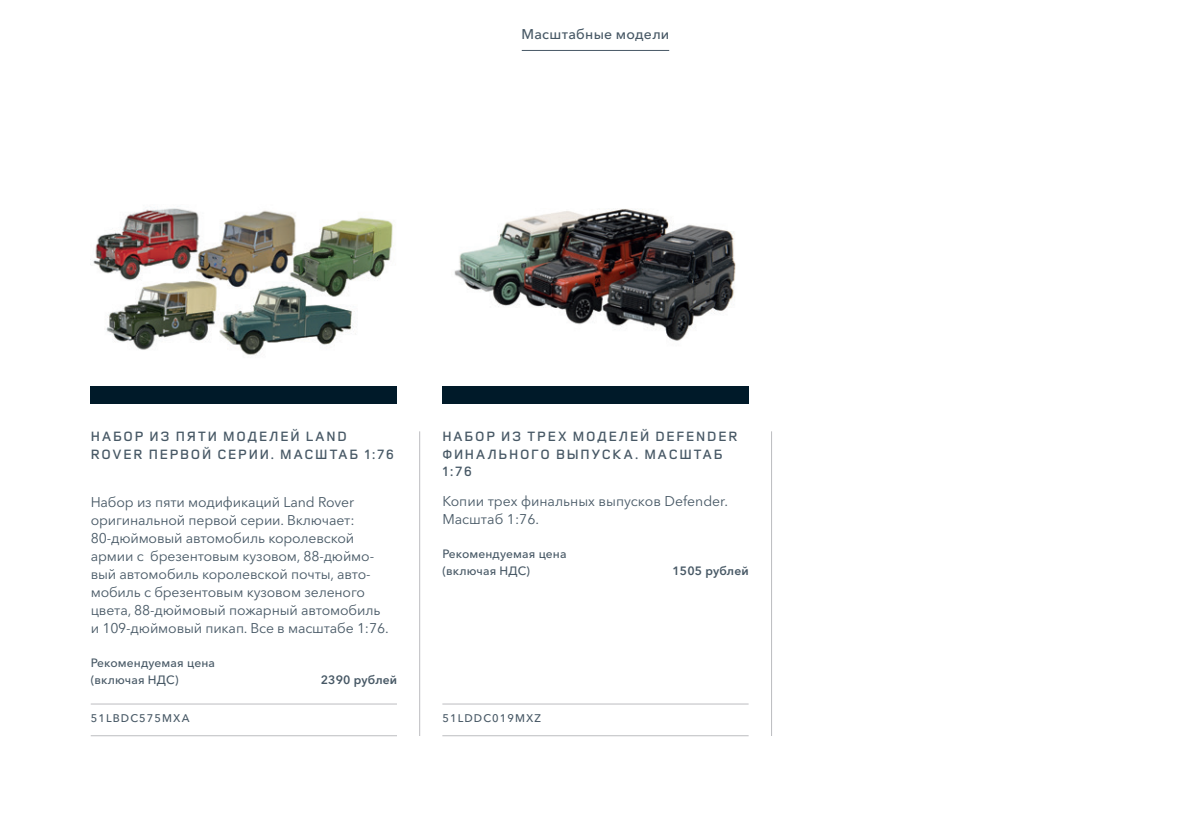
<style>
.page{position:relative;width:1191px;height:840px;background:#fff}
.page>*{position:absolute;margin:0;border:0;box-sizing:border-box;transform-origin:0 0}
.t1{font:14px/18px "Avenir Next Cyr";letter-spacing:-.01em;color:#475865}
.t2{font:600 14px/17.6px "Land Rover";letter-spacing:.125em;color:#475865}
.t3{font:500 14px "Avenir Next Cyr";letter-spacing:.02em;color:#475865}
.t4{font:500 12px/17.2px "Avenir Next Cyr";letter-spacing:.01em;color:#475865}
.t5{font:600 12px "Avenir Next Cyr";letter-spacing:.01em;color:#475865}
.t6{font:500 11px "Avenir Next Cyr";letter-spacing:.1em;color:#475865}
</style>
<div class="page">
<hr style="left:522px;top:50px;width:147px;height:1px;background:#475865">
<img style="left:93px;top:208px;width:300px;height:148px">
<hr style="left:91px;top:703px;width:306px;height:1px;background:#bcbdc0">
<hr style="left:91px;top:735px;width:306px;height:1px;background:#bcbdc0">
<hr style="left:442px;top:735px;width:306px;height:1px;background:#bcbdc0">
<img style="left:451px;top:209px;width:288px;height:178px">
<hr style="left:442px;top:703px;width:306px;height:1px;background:#bcbdc0">
<hr style="left:419px;top:431px;width:1px;height:304px;background:#bcbdc0">
<hr style="left:771px;top:431px;width:1px;height:304px;background:#bcbdc0">
<div style="left:91px;top:387px;width:306px;height:17px;background:#001a29"></div>
<div style="left:442px;top:387px;width:306px;height:17px;background:#001a29"></div>
<p class="t3" style="left:521px;top:26px;width:149px">Масштабные модели</p>
<p class="t2" style="left:91px;top:426px;width:305px">НАБОР ИЗ ПЯТИ МОДЕЛЕЙ LAND<br>ROVER ПЕРВОЙ СЕРИИ. МАСШТАБ 1:76</p>
<p class="t1" style="left:91px;top:492px;width:299px">Набор из пяти модификаций Land Rover оригинальной первой серии. Включает:<br>80-дюймовый автомобиль королевской армии с брезентовым кузовом, 88-дюймо&shy;вый автомобиль королевской почты, авто&shy;мобиль с брезентовым кузовом зеленого цвета, 88-дюймовый пожарный автомобиль и 109-дюймовый пикап. Все в масштабе 1:76.</p>
<p class="t4" style="left:91px;top:654px;width:126px">Рекомендуемая цена (включая НДС)</p>
<p class="t5" style="left:321px;top:672px;width:78px">2390 рублей</p>
<p class="t6" style="left:91px;top:711px;width:100px">51LBDC575MXA</p>
<p class="t2" style="left:442px;top:426px;width:297px">НАБОР ИЗ ТРЕХ МОДЕЛЕЙ DEFENDER<br>ФИНАЛЬНОГО ВЫПУСКА. МАСШТАБ<br>1:76</p>
<p class="t1" style="left:442px;top:491px;width:287px">Копии трех финальных выпусков Defender.<br>Масштаб 1:76.</p>
<p class="t4" style="left:442px;top:545px;width:126px">Рекомендуемая цена (включая НДС)</p>
<p class="t5" style="left:672px;top:563px;width:78px">1505 рублей</p>
<p class="t6" style="left:442px;top:711px;width:100px">51LDDC019MXZ</p>
</div>
